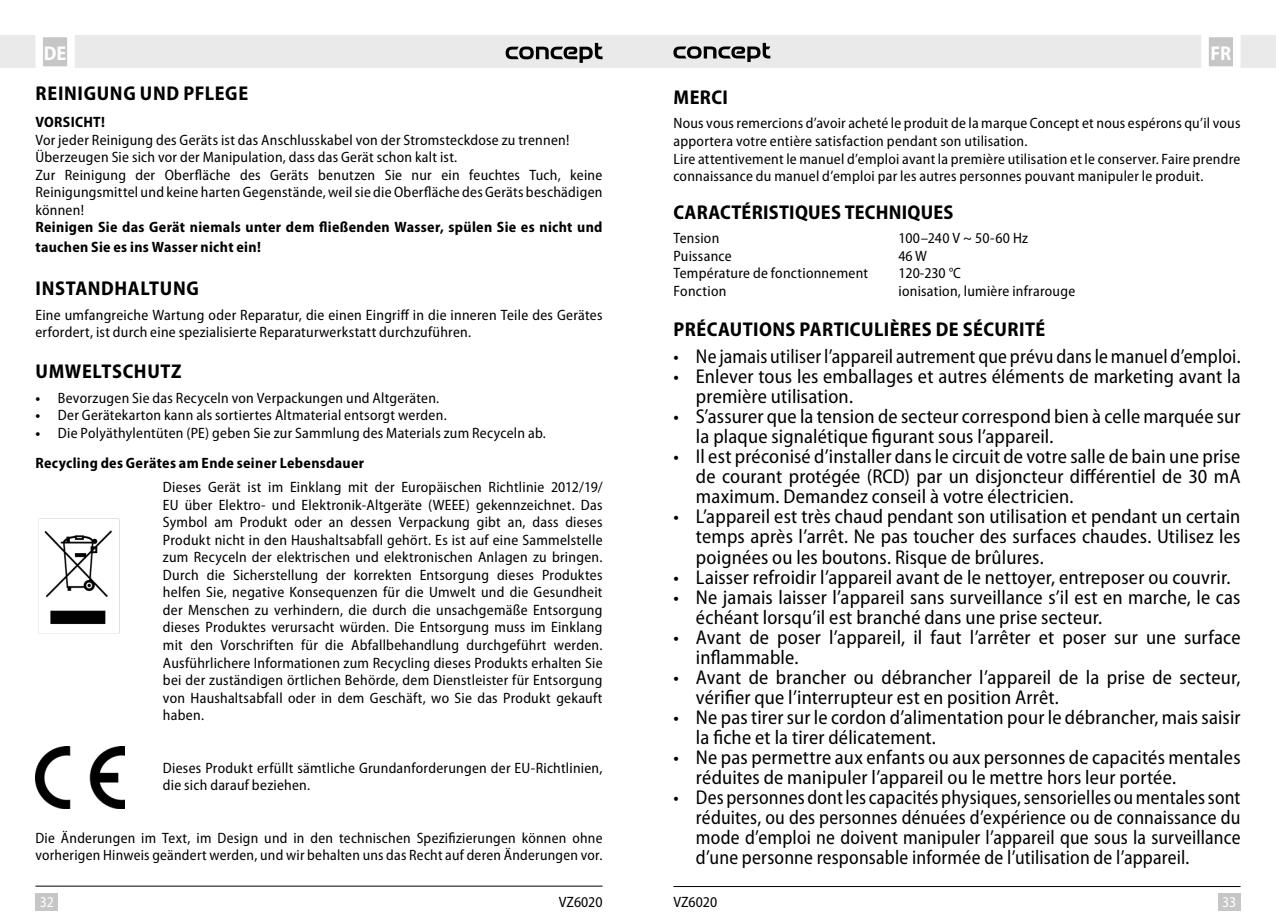
<style>
.page{position:relative;width:1276px;height:922px;background:#fff}
.page>*{position:absolute;margin:0;border:0;box-sizing:border-box;transform-origin:0 0}
.t1{font:semi-condensed 20px/20px "Myriad Pro";letter-spacing:.01em;color:#000}
.t2{font:semi-condensed 20px/20px "Myriad Pro";letter-spacing:.01em;color:#000;text-align:justify;scale:.96 1}
.Nadpis_odsazení_1_mm{font:700 semi-condensed 20px "Myriad Pro";letter-spacing:.02em;color:#000}
.Nadpis_moje_CZ{font:700 semi-condensed 20px "Myriad Pro";letter-spacing:.02em;color:#000}
.Odrážky-moje_norm{font:700 semi-condensed 20px "Myriad Pro";letter-spacing:.035em;color:#000}
.Nadpis_moje{font:700 semi-condensed 20px "Myriad Pro";letter-spacing:.02em;color:#000}
.t3{font:700 semi-condensed 20px "Myriad Pro";color:#fff}
.Text{font:semi-condensed 15px/17.5px "Myriad Pro";letter-spacing:.015em;color:#000}
.Odrážky-moje_norm-2{font:semi-condensed 15px/17.5px "Myriad Pro";letter-spacing:.02em;color:#000;text-align:justify}
.Odrážky-moje_norm-3{font:700 semi-condensed 15px/20px "Myriad Pro";letter-spacing:.02em;color:#000}
.Nadpis_moje_CZ-2{font:semi-condensed 15px "Myriad Pro";letter-spacing:.015em;color:#000}
.Text-2{font:700 semi-condensed 15px "Myriad Pro";letter-spacing:.025em;color:#000}
.t4{font:semi-condensed 15px "Myriad Pro";color:#fff}
.s1{font-weight:700}
</style>
<div class="page">
<div style="left:638px;top:35px;width:638px;height:33px;background:#eaeaea"></div>
<div style="left:1217px;top:892px;width:23px;height:18px;background:#c6c6c6"></div>
<svg style="left:1201px;top:35px;width:40px;height:33px"></svg>
<hr style="left:673px;top:885px;width:567px;height:1px;background:#000">
<svg style="left:673px;top:43px;width:97px;height:19px"></svg>
<div style="left:0;top:35px;width:638px;height:33px;background:#eaeaea"></div>
<div style="left:35px;top:892px;width:23px;height:18px;background:#c6c6c6"></div>
<svg style="left:35px;top:35px;width:40px;height:33px"></svg>
<hr style="left:35px;top:885px;width:567px;height:1px;background:#000">
<svg style="left:505px;top:43px;width:97px;height:20px"></svg>
<img style="left:38px;top:518px;width:82px;height:115px">
<img style="left:35px;top:746px;width:89px;height:62px">
<h1 class="t3" style="left:44px;top:42px;width:24px">DE</h1>
<p class="Odrážky-moje_norm" style="left:36px;top:82px;width:214px">REINIGUNG UND PFLEGE</p>
<p class="Odrážky-moje_norm-3" style="left:35px;top:112px;width:71px">VORSICHT!</p>
<p class="Odrážky-moje_norm-2" style="left:35px;top:131px;width:535px">Vor jeder Reinigung des Geräts ist das Anschlusskabel von der Stromsteckdose zu trennen!</p>
<p class="Odrážky-moje_norm-2" style="left:35px;top:149px;width:423px">Überzeugen Sie sich vor der Manipulation, dass das Gerät schon kalt ist.</p>
<p class="Odrážky-moje_norm-2" style="left:35px;top:166px;width:568px">Zur Reinigung der Oberfläche des Geräts benutzen Sie nur ein feuchtes Tuch, keine Reinigungsmittel und keine harten Gegenstände, weil sie die Oberfläche des Geräts beschädigen können!</p>
<p class="Odrážky-moje_norm-3" style="left:35px;top:217px;width:568px">Reinigen Sie das Gerät niemals unter dem fließenden Wasser, spülen Sie es nicht und tauchen Sie es ins Wasser nicht ein!</p>
<p class="Nadpis_odsazení_1_mm" style="left:36px;top:277px;width:165px">INSTANDHALTUNG</p>
<p class="Text" style="left:35px;top:306px;width:568px">Eine umfangreiche Wartung oder Reparatur, die einen Eingriff in die inneren Teile des Gerätes erfordert, ist durch eine spezialisierte Reparaturwerkstatt durchzuführen.</p>
<p class="Nadpis_odsazení_1_mm" style="left:36px;top:360px;width:147px">UMWELTSCHUTZ</p>
<p class="Text" style="left:35px;top:389px;width:405px"><span class="s1">•</span> Bevorzugen Sie das Recyceln von Verpackungen und Altgeräten.</p>
<p class="Text" style="left:35px;top:406px;width:413px"><span class="s1">•</span> Der Gerätekarton kann als sortiertes Altmaterial entsorgt werden.</p>
<p class="Text" style="left:35px;top:424px;width:512px"><span class="s1">•</span> Die Polyäthylentüten (PE) geben Sie zur Sammlung des Materials zum Recyceln ab.</p>
<p class="Text-2" style="left:35px;top:454px;width:330px">Recycling des Gerätes am Ende seiner Lebensdauer</p>
<p class="Text" style="left:163px;top:479px;width:441px;text-align:justify">Dieses Gerät ist im Einklang mit der Europäischen Richtlinie 2012/19/ EU über Elektro- und Elektronik-Altgeräte (WEEE) gekennzeichnet. Das Symbol am Produkt oder an dessen Verpackung gibt an, dass dieses Produkt nicht in den Haushaltsabfall gehört. Es ist auf eine Sammelstelle zum Recyceln der elektrischen und elektronischen Anlagen zu bringen.<br>Durch die Sicherstellung der korrekten Entsorgung dieses Produktes helfen Sie, negative Konsequenzen für die Umwelt und die Gesundheit der Menschen zu verhindern, die durch die unsachgemäße Entsorgung dieses Produktes verursacht würden. Die Entsorgung muss im Einklang mit den Vorschriften für die Abfallbehandlung durchgeführt werden.<br>Ausführlichere Informationen zum Recycling dieses Produkts erhalten Sie bei der zuständigen örtlichen Behörde, dem Dienstleister für Entsorgung von Haushaltsabfall oder in dem Geschäft, wo Sie das Produkt gekauft haben.</p>
<p class="Text" style="left:163px;top:759px;width:441px">Dieses Produkt erfüllt sämtliche Grundanforderungen der EU-Richtlinien, die sich darauf beziehen.</p>
<p class="Text" style="left:35px;top:829px;width:568px">Die Änderungen im Text, im Design und in den technischen Spezifizierungen können ohne vorherigen Hinweis geändert werden, und wir behalten uns das Recht auf deren Änderungen vor.</p>
<p class="t4" style="left:40px;top:893px;width:16px">32</p>
<p class="Text" style="left:559px;top:893px;width:45px">VZ6020</p>
<h1 class="t3" style="left:1210px;top:42px;width:22px">FR</h1>
<p class="Nadpis_moje" style="left:673px;top:86px;width:56px">MERCI</p>
<p class="Text" style="left:673px;top:115px;width:568px">Nous vous remercions d’avoir acheté le produit de la marque Concept et nous espérons qu’il vous apportera votre entière satisfaction pendant son utilisation.</p>
<p class="Text" style="left:673px;top:150px;width:568px">Lire attentivement le manuel d’emploi avant la première utilisation et le conserver. Faire prendre connaissance du manuel d’emploi par les autres personnes pouvant manipuler le produit.</p>
<p class="Nadpis_odsazení_1_mm" style="left:673px;top:200px;width:281px">CARACTÉRISTIQUES TECHNIQUES</p>
<p class="Text" style="left:673px;top:230px;width:47px">Tension</p>
<p class="Text" style="left:898px;top:230px;width:131px">100–240 V ~ 50-60 Hz</p>
<p class="Nadpis_moje_CZ-2" style="left:673px;top:247px;width:60px">Puissance</p>
<p class="Nadpis_moje_CZ-2" style="left:898px;top:247px;width:30px">46 W</p>
<p class="Nadpis_moje_CZ-2" style="left:673px;top:265px;width:196px">Température de fonctionnement</p>
<p class="Nadpis_moje_CZ-2" style="left:898px;top:265px;width:64px">120-230 °C</p>
<p class="Nadpis_moje_CZ-2" style="left:673px;top:282px;width:54px">Fonction</p>
<p class="Nadpis_moje_CZ-2" style="left:898px;top:282px;width:178px">ionisation, lumière infrarouge</p>
<p class="Nadpis_moje_CZ" style="left:673px;top:318px;width:373px">PRÉCAUTIONS PARTICULIÈRES DE SÉCURITÉ</p>
<p class="t2" style="left:673px;top:347px;width:592px">• Ne jamais utiliser l’appareil autrement que prévu dans le manuel d’emploi.</p>
<p class="t1" style="left:696px;top:367px;width:546px;text-indent:-22px">• Enlever tous les emballages et autres éléments de marketing avant la première utilisation.</p>
<p class="t1" style="left:696px;top:407px;width:546px;text-indent:-22px">• S’assurer que la tension de secteur correspond bien à celle marquée sur la plaque signalétique figurant sous l’appareil.</p>
<p class="t1" style="left:696px;top:447px;width:546px;text-align:justify;text-indent:-22px">• Il est préconisé d’installer dans le circuit de votre salle de bain une prise de courant protégée (RCD) par un disjoncteur différentiel de 30 mA maximum. Demandez conseil à votre électricien.</p>
<p class="t1" style="left:696px;top:507px;width:546px;text-align:justify;text-indent:-22px">• L’appareil est très chaud pendant son utilisation et pendant un certain temps après l’arrêt. Ne pas toucher des surfaces chaudes. Utilisez les poignées ou les boutons. Risque de brûlures.</p>
<p class="t1" style="left:673px;top:567px;width:559px">• Laisser refroidir l’appareil avant de le nettoyer, entreposer ou couvrir.</p>
<p class="t1" style="left:696px;top:587px;width:546px;text-indent:-22px">• Ne jamais laisser l’appareil sans surveillance s’il est en marche, le cas échéant lorsqu’il est branché dans une prise secteur.</p>
<p class="t1" style="left:696px;top:627px;width:546px;text-indent:-22px">• Avant de poser l’appareil, il faut l’arrêter et poser sur une surface inflammable.</p>
<p class="t1" style="left:696px;top:667px;width:546px;text-indent:-22px">• Avant de brancher ou débrancher l’appareil de la prise de secteur, vérifier que l’interrupteur est en position Arrêt.</p>
<p class="t1" style="left:696px;top:707px;width:546px;text-indent:-22px">• Ne pas tirer sur le cordon d’alimentation pour le débrancher, mais saisir la fiche et la tirer délicatement.</p>
<p class="t1" style="left:696px;top:747px;width:546px;text-indent:-22px">• Ne pas permettre aux enfants ou aux personnes de capacités mentales réduites de manipuler l’appareil ou le mettre hors leur portée.</p>
<p class="t2" style="left:696px;top:787px;width:569px;text-indent:-22px">• Des personnes dont les capacités physiques, sensorielles ou mentales sont réduites, ou des personnes dénuées d’expérience ou de connaissance du mode d’emploi ne doivent manipuler l’appareil que sous la surveillance d’une personne responsable informée de l’utilisation de l’appareil.</p>
<p class="Text" style="left:673px;top:893px;width:45px">VZ6020</p>
<p class="t4" style="left:1222px;top:893px;width:16px">33</p>
</div>
